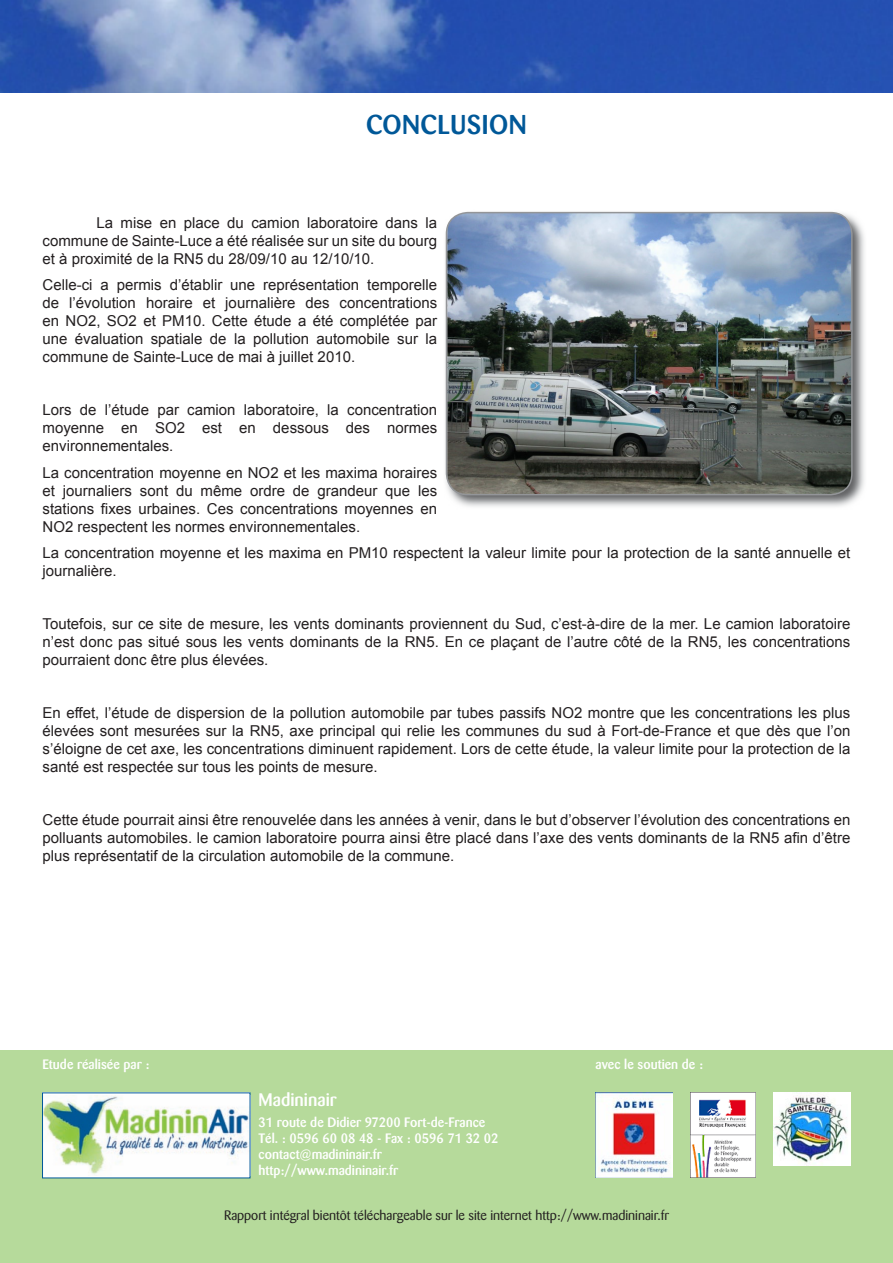
<style>
.page{position:relative;width:893px;height:1263px;background:#fff}
.page>*{position:absolute;margin:0;border:0;box-sizing:border-box;transform-origin:0 0}
.t1{font:500 27px "Barmeno";letter-spacing:.02em;color:#005898}
.t2{font:500 18px "Barmeno";color:#fff}
.t3{font:15px/18px "Arial";color:#231f20;text-align:justify}
.t4{font:500 13.5px/16.2px "Barmeno";color:#fff}
.t5{font:13.5px "Barmeno";color:#231f20}
</style>
<div class="page">
<img style="left:0;top:0;width:893px;height:92px">
<div style="left:0;top:1050px;width:893px;height:213px;background:#b6da9b"></div>
<img style="left:595px;top:1093px;width:77px;height:85px">
<img style="left:691px;top:1093px;width:64px;height:85px">
<img style="left:774px;top:1093px;width:76px;height:73px">
<div style="left:43px;top:1093px;width:207px;height:85px;background:#fff"></div>
<img style="left:44px;top:1095px;width:204px;height:80px">
<img style="left:445px;top:211px;width:420px;height:296px">
<img style="left:447px;top:213px;width:405px;height:282px">
<div style="left:446px;top:212px;width:407px;height:283px;border:2px solid #939598;border-radius:21px"></div>
<h1 class="t1" style="left:366px;top:108px;width:162px">CONCLUSION</h1>
<p class="t3" style="left:43px;top:214px;width:396px;text-indent:54px">La mise en place du camion laboratoire dans la commune de Sainte-Luce a été réalisée sur un site du bourg et à proximité de la RN5 du 28/09/10 au 12/10/10.</p>
<p class="t3" style="left:43px;top:276px;width:396px">Celle-ci a permis d’établir une représentation temporelle de l’évolution horaire et journalière des concentrations en NO2, SO2 et PM10. Cette étude a été complétée par une évaluation spatiale de la pollution automobile sur la commune de Sainte-Luce de mai à juillet 2010.</p>
<p class="t3" style="left:43px;top:401px;width:396px">Lors de l’étude par camion laboratoire, la concentration moyenne en SO2 est en dessous des normes environnementales.</p>
<p class="t3" style="left:43px;top:464px;width:396px">La concentration moyenne en NO2 et les maxima horaires et journaliers sont du même ordre de grandeur que les stations fixes urbaines. Ces concentrations moyennes en NO2 respectent les normes environnementales.</p>
<p class="t3" style="left:43px;top:544px;width:809px">La concentration moyenne et les maxima en PM10 respectent la valeur limite pour la protection de la santé annuelle et journalière.</p>
<p class="t3" style="left:43px;top:615px;width:809px">Toutefois, sur ce site de mesure, les vents dominants proviennent du Sud, c’est-à-dire de la mer. Le camion laboratoire n’est donc pas situé sous les vents dominants de la RN5. En ce plaçant de l’autre côté de la RN5, les concentrations pourraient donc être plus élevées.</p>
<p class="t3" style="left:43px;top:704px;width:809px">En effet, l’étude de dispersion de la pollution automobile par tubes passifs NO2 montre que les concentrations les plus élevées sont mesurées sur la RN5, axe principal qui relie les communes du sud à Fort-de-France et que dès que l’on s’éloigne de cet axe, les concentrations diminuent rapidement. Lors de cette étude, la valeur limite pour la protection de la santé est respectée sur tous les points de mesure.</p>
<p class="t3" style="left:43px;top:811px;width:809px">Cette étude pourrait ainsi être renouvelée dans les années à venir, dans le but d’observer l’évolution des concentrations en polluants automobiles. le camion laboratoire pourra ainsi être placé dans l’axe des vents dominants de la RN5 afin d’être plus représentatif de la circulation automobile de la commune.</p>
<p class="t4" style="left:43px;top:1056px;width:108px">Etude réalisée par :</p>
<p class="t2" style="left:259px;top:1089px;width:79px">Madininair</p>
<p class="t4" style="left:259px;top:1114px;width:242px">31 route de Didier 97200 Fort-de-France<br>Tél. : 0596 60 08 48 - Fax : 0596 71 32 02 contact@madininair.fr http://www.madininair.fr</p>
<p class="t4" style="left:596px;top:1056px;width:109px">avec le soutien de :</p>
<p class="t5" style="left:224px;top:1208px;width:446px">Rapport intégral bientôt téléchargeable sur le site internet http://www.madininair.fr</p>
</div>
